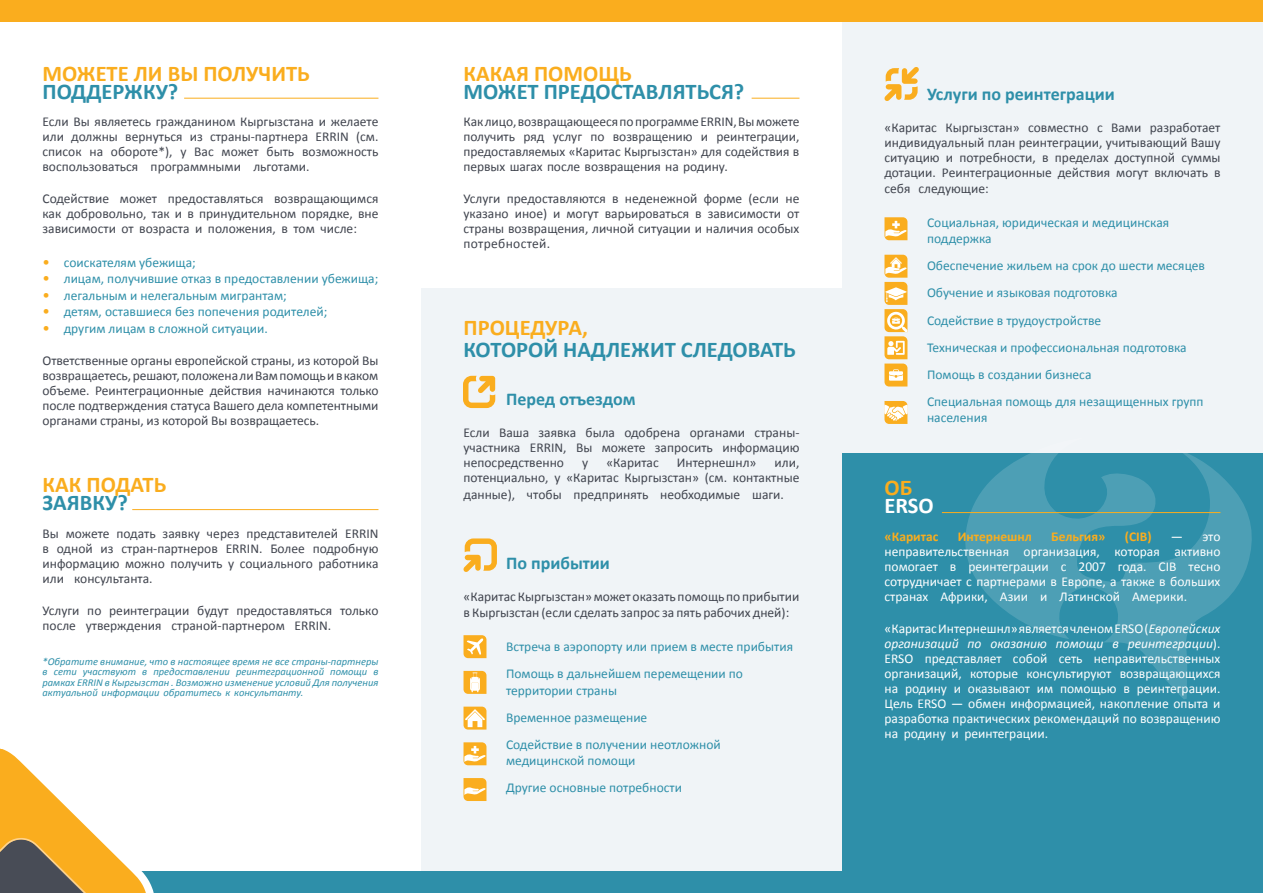
<style>
.page{position:relative;width:1263px;height:893px;background:#fff}
.page>*{position:absolute;margin:0;border:0;box-sizing:border-box;transform-origin:0 0}
.t1{font:700 22.5px/18px "Calibri";color:#faad1e}
.t2{font:700 22.5px "Calibri";color:#2e8fa9}
.t3{font:700 22.5px "Calibri";color:#fff}
.Subheading{font:700 18px "Calibri";color:#2e8fa9}
.t4{font:13.5px/15px "Calibri";color:#40444e;text-align:justify}
.t5{font:13.5px/16.5px "Calibri";color:#2e8fa9}
.t6{font:13.5px/15px "Calibri";color:#fff;text-align:justify}
.t7{font:700 13.5px "Calibri";color:#faad1e}
.t8{font:italic 10.5px/10.5px "Calibri";color:#2e8fa9;text-align:justify}
.s1{color:#2e8fa9}
.s2{font-size:15px;color:#faad1e}
.s3{font-style:italic}
</style>
<div class="page">
<div style="left:842px;top:17px;width:421px;height:437px;background:#f0f4f7"></div>
<div style="left:421px;top:289px;width:421px;height:583px;background:#f0f4f7"></div>
<div style="left:0;top:0;width:1263px;height:21px;background:#faad1e"></div>
<hr style="left:184px;top:98px;width:194px;height:1px;background:#faad1e">
<hr style="left:752px;top:98px;width:47px;height:1px;background:#faad1e">
<hr style="left:132px;top:509px;width:246px;height:1px;background:#faad1e">
<svg style="left:463px;top:376px;width:32px;height:32px"></svg>
<svg style="left:463px;top:538px;width:34px;height:34px"></svg>
<svg style="left:884px;top:67px;width:35px;height:34px"></svg>
<div style="left:0;top:872px;width:1263px;height:21px;background:#2e8fa9"></div>
<div style="left:842px;top:454px;width:421px;height:439px;background:#2e8fa9"></div>
<svg style="left:964px;top:453px;width:289px;height:246px"></svg>
<hr style="left:942px;top:512px;width:278px;height:1px;background:#faad1e">
<svg style="left:0;top:748px;width:159px;height:145px"></svg>
<svg style="left:463px;top:635px;width:23px;height:23px"></svg>
<svg style="left:463px;top:671px;width:23px;height:23px"></svg>
<svg style="left:463px;top:707px;width:23px;height:23px"></svg>
<svg style="left:463px;top:742px;width:23px;height:23px"></svg>
<svg style="left:463px;top:778px;width:23px;height:23px"></svg>
<svg style="left:884px;top:217px;width:23px;height:23px"></svg>
<svg style="left:884px;top:255px;width:23px;height:131px"></svg>
<svg style="left:884px;top:401px;width:23px;height:23px"></svg>
<p class="t1" style="left:43px;top:63px;width:269px">МОЖЕТЕ ЛИ ВЫ ПОЛУЧИТЬ<br><span class="s1">ПОДДЕРЖКУ?</span></p>
<p class="t4" style="left:43px;top:114px;width:337px">Если Вы являетесь гражданином Кыргызстана и желаете или должны вернуться из страны-партнера ERRIN (см. список на обороте*), у Вас может быть возможность воспользоваться программными льготами.</p>
<p class="t4" style="left:43px;top:191px;width:337px">Содействие может предоставляться возвращающимся как добровольно, так и в принудительном порядке, вне зависимости от возраста и положения, в том числе:</p>
<p class="t5" style="left:43px;top:254px;width:155px"><span class="s2">•</span> соискателям убежища;</p>
<p class="t5" style="left:43px;top:270px;width:337px"><span class="s2">•</span> лицам, получившие отказ в предоставлении убежища;</p>
<p class="t5" style="left:43px;top:287px;width:246px"><span class="s2">•</span> легальным и нелегальным мигрантам;</p>
<p class="t5" style="left:43px;top:303px;width:286px"><span class="s2">•</span> детям, оставшиеся без попечения родителей;</p>
<p class="t5" style="left:43px;top:320px;width:227px"><span class="s2">•</span> другим лицам в сложной ситуации.</p>
<p class="t4" style="left:43px;top:352px;width:337px">Ответственные органы европейской страны, из которой Вы возвращаетесь, решают, положена ли Вам помощь и в каком объеме. Реинтеграционные действия начинаются только после подтверждения статуса Вашего дела компетентными органами страны, из которой Вы возвращаетесь.</p>
<p class="t1" style="left:43px;top:474px;width:125px">КАК ПОДАТЬ</p>
<p class="t2" style="left:43px;top:489px;width:87px">ЗАЯВКУ?</p>
<p class="t4" style="left:43px;top:525px;width:337px">Вы можете подать заявку через представителей ERRIN в одной из стран-партнеров ERRIN. Более подробную информацию можно получить у социального работника или консультанта.</p>
<p class="t4" style="left:43px;top:602px;width:337px">Услуги по реинтеграции будут предоставляться только после утверждения страной-партнером ERRIN.</p>
<p class="t8" style="left:43px;top:656px;width:337px">*Обратите внимание, что в настоящее время не все страны-партнеры в сети участвуют в предоставлении реинтеграционной помощи в рамках ERRIN в Кыргызстан . Возможно изменение условий Для получения актуальной информации обратитесь к консультанту.</p>
<p class="t1" style="left:463px;top:63px;width:170px">КАКАЯ ПОМОЩЬ</p>
<p class="t2" style="left:463px;top:77px;width:282px">МОЖЕТ ПРЕДОСТАВЛЯТЬСЯ?</p>
<p class="t4" style="left:463px;top:114px;width:337px">Как лицо, возвращающееся по программе ERRIN, Вы можете получить ряд услуг по возвращению и реинтеграции, предоставляемых «Каритас Кыргызстан» для содействия в первых шагах после возвращения на родину.</p>
<p class="t4" style="left:463px;top:191px;width:337px">Услуги предоставляются в неденежной форме (если не указано иное) и могут варьироваться в зависимости от страны возвращения, личной ситуации и наличия особых потребностей.</p>
<p class="t1" style="left:463px;top:317px;width:126px">ПРОЦЕДУРА,</p>
<p class="t2" style="left:463px;top:335px;width:334px">КОТОРОЙ НАДЛЕЖИТ СЛЕДОВАТЬ</p>
<p class="Subheading" style="left:506px;top:388px;width:131px">Перед отъездом</p>
<p class="t4" style="left:463px;top:425px;width:337px">Если Ваша заявка была одобрена органами страны&shy;участника ERRIN, Вы можете запросить информацию непосредственно</p>
<p class="t4" style="left:582px;top:455px;width:8px">у</p>
<p class="t4" style="left:606px;top:455px;width:54px">«Каритас</p>
<p class="t4" style="left:677px;top:455px;width:81px">Интернешнл»</p>
<p class="t4" style="left:463px;top:455px;width:337px;text-align:right">или,<br>потенциально, у «Каритас Кыргызстан» (см. контактные</p>
<p class="t4" style="left:463px;top:486px;width:322px">данные), чтобы предпринять необходимые шаги.</p>
<p class="Subheading" style="left:506px;top:552px;width:105px">По прибытии</p>
<p class="t4" style="left:463px;top:587px;width:337px;line-height:16.5px">«Каритас Кыргызстан» может оказать помощь по прибытии в Кыргызстан (если сделать запрос за пять рабочих дней):</p>
<p class="t5" style="left:506px;top:637px;width:289px">Встреча в аэропорту или прием в месте прибытия</p>
<p class="t5" style="left:506px;top:665px;width:238px">Помощь в дальнейшем перемещении по территории страны</p>
<p class="t5" style="left:506px;top:708px;width:143px">Временное размещение</p>
<p class="t5" style="left:506px;top:735px;width:216px">Содействие в получении неотложной медицинской помощи</p>
<p class="t5" style="left:506px;top:779px;width:177px">Другие основные потребности</p>
<p class="Subheading" style="left:927px;top:82px;width:189px">Услуги по реинтеграции</p>
<p class="t4" style="left:884px;top:119px;width:337px">«Каритас Кыргызстан» совместно с Вами разработает индивидуальный план реинтеграции, учитывающий Вашу ситуацию и потребности, в пределах доступной суммы дотации. Реинтеграционные действия могут включать в</p>
<p class="t4" style="left:884px;top:180px;width:106px">себя следующие:</p>
<p class="t5" style="left:927px;top:213px;width:244px">Социальная, юридическая и медицинская поддержка</p>
<p class="t5" style="left:927px;top:257px;width:279px">Обеспечение жильем на срок до шести месяцев</p>
<p class="t5" style="left:927px;top:284px;width:192px">Обучение и языковая подготовка</p>
<p class="t5" style="left:927px;top:311px;width:176px">Содействие в трудоустройстве</p>
<p class="t5" style="left:927px;top:338px;width:261px">Техническая и профессиональная подготовка</p>
<p class="t5" style="left:927px;top:365px;width:166px">Помощь в создании бизнеса</p>
<p class="t5" style="left:927px;top:393px;width:278px">Специальная помощь для незащищенных групп населения</p>
<p class="t1" style="left:884px;top:477px;width:29px">ОБ</p>
<p class="t3" style="left:884px;top:491px;width:51px">ERSO</p>
<p class="t7" style="left:884px;top:528px;width:55px">«Каритас</p>
<p class="t7" style="left:958px;top:528px;width:76px">Интернешнл</p>
<p class="t7" style="left:1051px;top:528px;width:56px">Бельгия»</p>
<p class="t7" style="left:1125px;top:528px;width:28px">(CIB)</p>
<p class="t6" style="left:884px;top:528px;width:337px;text-indent:286px">— это неправительственная организация, которая активно помогает в реинтеграции с 2007 года. CIB тесно сотрудничает с партнерами в Европе, а также в больших странах Африки, Азии и Латинской Америки.</p>
<p class="t6" style="left:884px;top:620px;width:337px">«Каритас Интернешнл» является членом ERSO (<span class="s3">Европейских организаций по оказанию помощи в реинтеграции</span>).<br>ERSO представляет собой сеть неправительственных организаций, которые консультируют возвращающихся на родину и оказывают им помощью в реинтеграции.<br>Цель ERSO — обмен информацией, накопление опыта и разработка практических рекомендаций по возвращению на родину и реинтеграции.</p>
</div>
